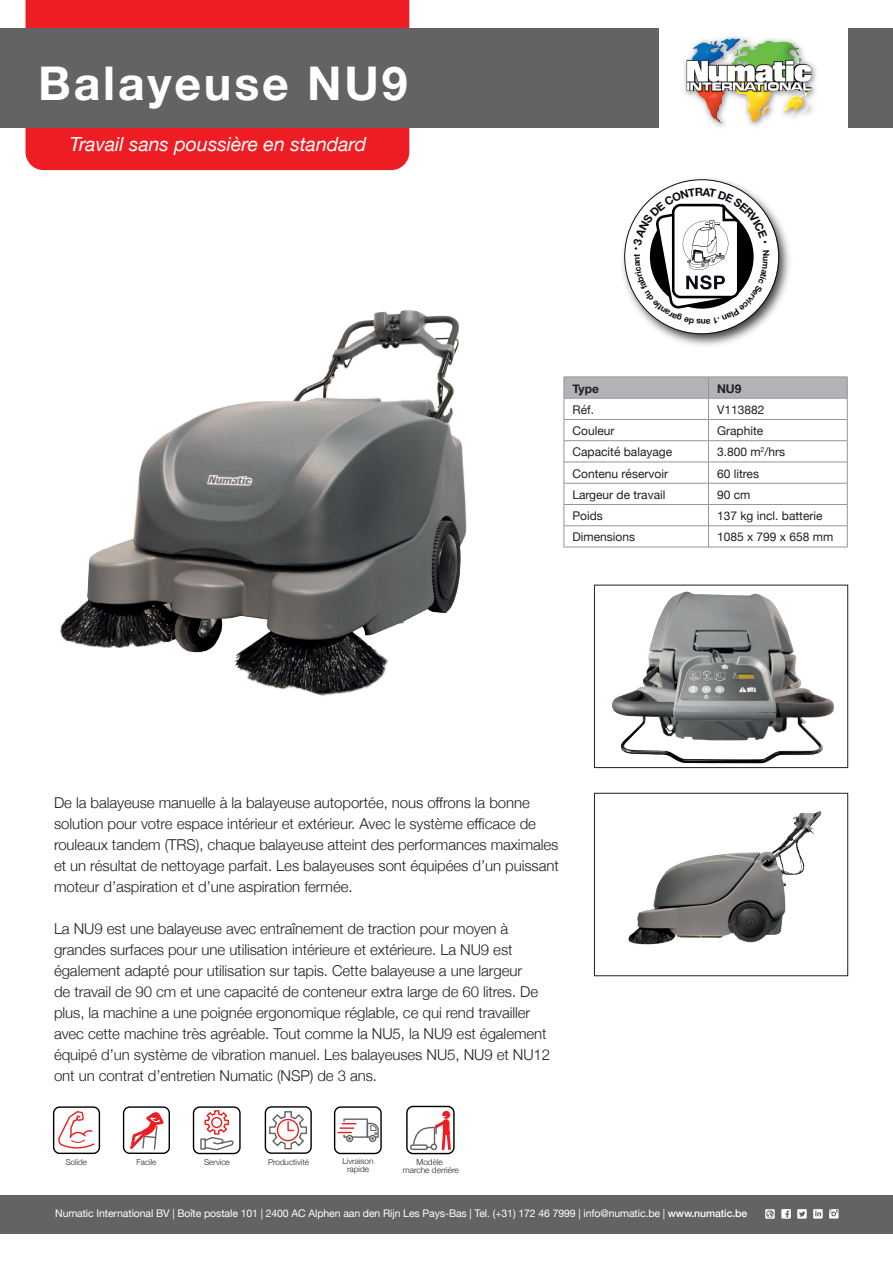
<style>
.page{position:relative;width:893px;height:1263px;background:#fff}
.page>*{position:absolute;margin:0;border:0;box-sizing:border-box;transform-origin:0 0}
.t1{font:700 46.5px "Helvetica Neue";letter-spacing:.06em;color:#fff}
.t2{font:italic 19.5px "Helvetica Neue";color:#fff}
.t3{font:300 15px/21px "Helvetica Neue";letter-spacing:-.005em;color:#231f20}
.t4{font:12px "Helvetica Neue";color:#231f20}
.t5{font:700 12px "Helvetica Neue";color:#231f20}
.t6{font:10.5px "Helvetica Neue";letter-spacing:-.01em;color:#fff}
.t7{font:300 8.4px/7.6px "Helvetica Neue";color:#231f20;text-align:center}
.t8{font:300 8.25px/7.5px "Helvetica Neue";color:#231f20;text-align:center}
.t9{font:300 8.1px "Helvetica Neue";color:#231f20}
.s1{font-weight:500}
</style>
<div class="page">
<div style="left:26px;top:0;width:383px;height:170px;background:#ee1d23"></div>
<div style="left:0;top:28px;width:893px;height:100px;background:#636366"></div>
<div style="left:659px;top:0;width:188px;height:189px;background:#fff"></div>
<img style="left:684px;top:36px;width:133px;height:91px">
<svg style="left:720px;top:39px;width:12px;height:12px"></svg>
<div style="left:0;top:1195px;width:893px;height:38px;background:#636366"></div>
<img style="left:628px;top:811px;width:194px;height:134px">
<div style="left:594px;top:793px;width:254px;height:183px;border:1px solid #231f20"></div>
<img style="left:612px;top:592px;width:222px;height:171px">
<div style="left:594px;top:585px;width:254px;height:183px;border:1px solid #231f20"></div>
<img style="left:60px;top:310px;width:407px;height:386px">
<div style="left:53px;top:1106px;width:47px;height:48px;border:1px solid #000001;border-radius:6px"></div>
<svg style="left:58px;top:1111px;width:37px;height:38px"></svg>
<div style="left:123px;top:1106px;width:47px;height:48px;border:1px solid #000001;border-radius:6px"></div>
<svg style="left:130px;top:1112px;width:34px;height:38px"></svg>
<div style="left:193px;top:1106px;width:48px;height:48px;border:1px solid #000001;border-radius:6px"></div>
<div style="left:200px;top:1138px;width:6px;height:12px;border:1px solid #616566"></div>
<svg style="left:203px;top:1110px;width:31px;height:41px"></svg>
<div style="left:265px;top:1106px;width:47px;height:48px;border:1px solid #000001;border-radius:6px"></div>
<svg style="left:269px;top:1111px;width:39px;height:39px"></svg>
<div style="left:334px;top:1106px;width:48px;height:48px;border:1px solid #000001;border-radius:6px"></div>
<div style="left:346px;top:1135px;width:7px;height:7px;border:1px solid #616566;border-radius:50%"></div>
<div style="left:369px;top:1135px;width:7px;height:7px;border:1px solid #616566;border-radius:50%"></div>
<svg style="left:338px;top:1118px;width:41px;height:22px"></svg>
<div style="left:410px;top:1144px;width:18px;height:6px;border:1px solid #616566"></div>
<svg style="left:412px;top:1111px;width:41px;height:41px"></svg>
<div style="left:406px;top:1106px;width:49px;height:48px;border:1px solid #000001;border-radius:6px"></div>
<svg style="left:797px;top:1209px;width:10px;height:9px"></svg>
<svg style="left:781px;top:1209px;width:10px;height:9px"></svg>
<svg style="left:813px;top:1209px;width:10px;height:9px"></svg>
<svg style="left:829px;top:1209px;width:9px;height:9px"></svg>
<svg style="left:765px;top:1209px;width:10px;height:10px"></svg>
<img style="left:622px;top:178px;width:168px;height:168px">
<div style="left:624px;top:180px;width:154px;height:154px;background:#fff;border-radius:50%"></div>
<hr style="left:564px;top:547px;width:144px;height:1px;background:#939598">
<svg style="left:564px;top:377px;width:284px;height:170px"></svg>
<hr style="left:708px;top:547px;width:139px;height:1px;background:#939598">
<hr style="left:709px;top:398px;width:138px;height:1px;background:#939598">
<svg style="left:633px;top:188px;width:136px;height:137px"></svg>
<h1 class="t1" style="left:38px;top:47px;width:371px">Balayeuse NU9</h1>
<h2 class="t2" style="left:70px;top:130px;width:298px">Travail sans poussière en standard</h2>
<p class="t5" style="left:572px;top:379px;width:28px">Type</p>
<p class="t5" style="left:717px;top:379px;width:26px">NU9</p>
<p class="t4" style="left:572px;top:401px;width:23px">Réf.</p>
<p class="t4" style="left:717px;top:401px;width:49px">V113882</p>
<p class="t4" style="left:572px;top:422px;width:43px">Couleur</p>
<p class="t4" style="left:717px;top:422px;width:48px">Graphite</p>
<p class="t4" style="left:572px;top:443px;width:101px">Capacité balayage</p>
<p class="t4" style="left:717px;top:443px;width:70px">3.800 m<sup>2</sup>/hrs</p>
<p class="t4" style="left:572px;top:465px;width:97px">Contenu réservoir</p>
<p class="t4" style="left:717px;top:465px;width:44px">60 litres</p>
<p class="t4" style="left:572px;top:486px;width:94px">Largeur de travail</p>
<p class="t4" style="left:717px;top:486px;width:35px">90 cm</p>
<p class="t4" style="left:572px;top:507px;width:32px">Poids</p>
<p class="t4" style="left:717px;top:507px;width:107px">137 kg incl. batterie</p>
<p class="t4" style="left:572px;top:528px;width:64px">Dimensions</p>
<p class="t4" style="left:717px;top:528px;width:118px">1085 x 799 x 658 mm</p>
<p class="t3" style="left:54px;top:791px;width:506px">De la balayeuse manuelle à la balayeuse autoportée, nous offrons la bonne solution pour votre espace intérieur et extérieur. Avec le système efficace de rouleaux tandem (TRS), chaque balayeuse atteint des performances maximales et un résultat de nettoyage parfait. Les balayeuses sont équipées d’un puissant moteur d’aspiration et d’une aspiration fermée.</p>
<p class="t3" style="left:54px;top:917px;width:498px">La NU9 est une balayeuse avec entraînement de traction pour moyen à grandes surfaces pour une utilisation intérieure et extérieure. La NU9 est également adapté pour utilisation sur tapis. Cette balayeuse a une largeur<br>de travail de 90 cm et une capacité de conteneur extra large de 60 litres. De plus, la machine a une poignée ergonomique réglable, ce qui rend travailler avec cette machine très agréable. Tout comme la NU5, la NU9 est également équipé d’un système de vibration manuel. Les balayeuses NU5, NU9 et NU12 ont un contrat d’entretien Numatic (NSP) de 3 ans.</p>
<p class="t8" style="left:66px;top:1157px;width:23px">Solide</p>
<p class="t9" style="left:137px;top:1155px;width:21px">Facile</p>
<p class="t8" style="left:204px;top:1157px;width:27px">Service</p>
<p class="t8" style="left:268px;top:1157px;width:42px">Productivité</p>
<p class="t8" style="left:343px;top:1157px;width:33px">Livraison rapide</p>
<p class="t7" style="left:403px;top:1157px;width:58px">Modèle<br>marche derriére</p>
<p class="t6" style="left:55px;top:1205px;width:694px">Numatic International BV | Boîte postale 101 | 2400 AC Alphen aan den Rijn Les Pays-Bas | Tel. (+31) 172 46 7999 | info@numatic.be | <span class="s1">www.numatic.be</span></p>
</div>
